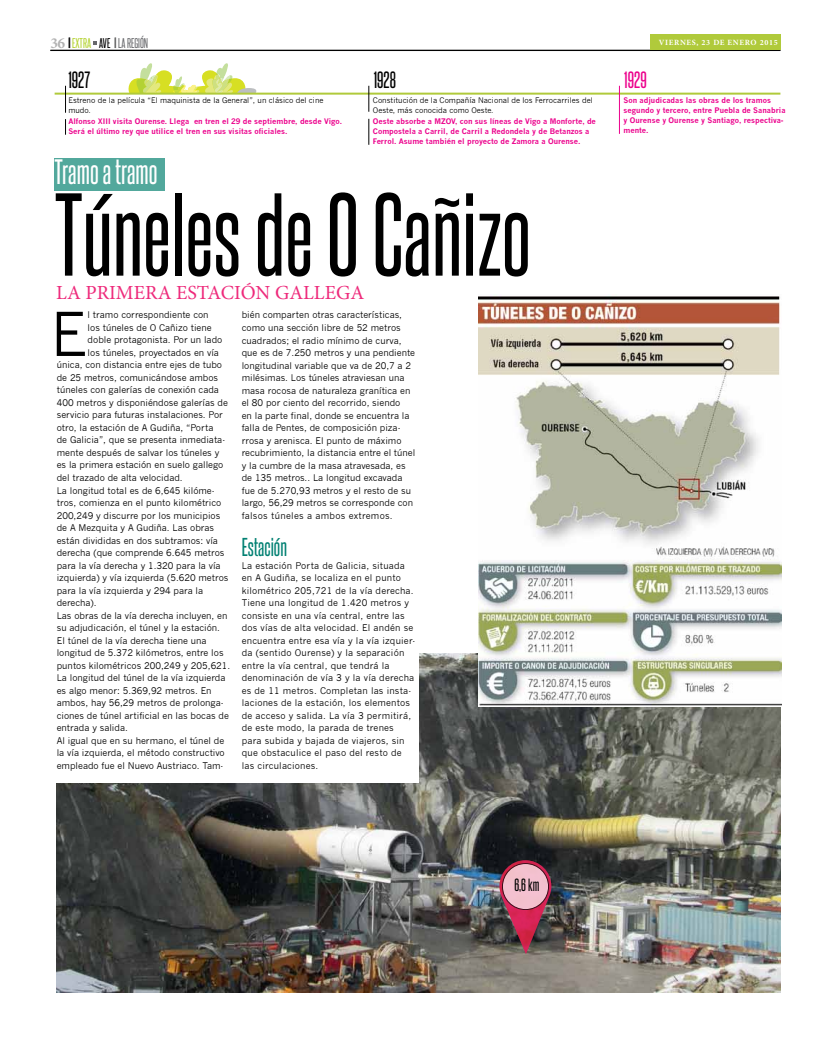
<style>
.page{position:relative;width:823px;height:1049px;background:#fff}
.page>*{position:absolute;margin:0;border:0;box-sizing:border-box;transform-origin:0 0}
.t1{font:100px "Steelfish Rg";color:#000}
.t2{font:59.7px "News Gothic";color:#000}
.t3{font:30px "Steelfish Rg";color:#fff}
.t4{font:22px "Steelfish Rg";color:#008072}
.t5{font:20px "Minion Pro";color:#ee2a7b}
.t6{font:20px "Steelfish Rg";color:#000}
.t7{font:20px "Steelfish Rg";color:#ec008c}
.t8{font:15.1px "Steelfish Rg";color:#000}
.t9{font:12px "Steelfish Rg";color:#6d6e71}
.t10{font:9px/12.5px "News Gothic";color:#000}
.t11{font:9px/12.5px "News Gothic";letter-spacing:.02em;color:#000}
.t12{font:700 8px "Minion Pro";letter-spacing:.08em;color:#fff}
.t13{font:700 7.5px/10px "News Gothic";color:#ec008c}
.t14{font:7.5px/10px "News Gothic";color:#000}
.s1{font-family:"Minion Pro";font-weight:700;font-size:15.3px;color:#b3b3b3}
.s2{color:#b5d334}
.s3{color:#000}
</style>
<div class="page">
<hr style="left:50px;top:50px;width:730px;height:1px;background:#000">
<svg style="left:93px;top:41px;width:4px;height:4px"></svg>
<div style="left:649px;top:34px;width:131px;height:16px;background:#b0ca3b"></div>
<svg style="left:127px;top:63px;width:133px;height:30px"></svg>
<img style="left:56px;top:653px;width:724px;height:339px">
<div style="left:56px;top:615px;width:362px;height:167px;background:#fff"></div>
<div style="left:55px;top:158px;width:110px;height:33px;background:#52a89c"></div>
<img style="left:478px;top:296px;width:302px;height:410px">
<hr style="left:55px;top:93px;width:725px;height:2px;background:#b0ca3b">
<svg style="left:65px;top:86px;width:1px;height:27px"></svg>
<svg style="left:65px;top:119px;width:1px;height:16px"></svg>
<svg style="left:368px;top:86px;width:1px;height:26px"></svg>
<svg style="left:368px;top:119px;width:1px;height:26px"></svg>
<hr style="left:618px;top:86px;width:1px;height:48px;background:#ec008c">
<svg style="left:499px;top:896px;width:52px;height:58px;background:#7f3d4c"></svg>
<img style="left:499px;top:860px;width:52px;height:36px">
<div style="left:502px;top:863px;width:46px;height:46px;background:#f3c1ce;border-radius:50%"></div>
<div style="left:502px;top:863px;width:46px;height:47px;border:1px solid #000;border-radius:50%"></div>
<h3 class="t9" style="left:50px;top:35px;width:99px"><span class="s1">36</span> <span class="s2">EXTRA</span> <span class="s3">AVE</span> LA REGIÓN</h3>
<p class="t12" style="left:658px;top:37px;width:120px">VIERNES, 23 DE ENERO 2015</p>
<h3 class="t6" style="left:68px;top:67px;width:23px">1927</h3>
<h3 class="t6" style="left:373px;top:67px;width:24px">1928</h3>
<h3 class="t7" style="left:624px;top:67px;width:24px">1929</h3>
<p class="t14" style="left:68px;top:95px;width:256px">Estreno de la película “El maquinista de la General”, un clásico del cine mudo.</p>
<p class="t13" style="left:68px;top:117px;width:275px">Alfonso XIII visita Ourense. Llega en tren el 29 de septiembre, desde Vigo.<br>Será el último rey que utilice el tren en sus visitas oficiales.</p>
<p class="t14" style="left:373px;top:95px;width:221px">Constitución de la Compañía Nacional de los Ferrocarriles del<br>Oeste, más conocida como Oeste.</p>
<p class="t13" style="left:373px;top:116px;width:224px">Oeste absorbe a MZOV, con sus líneas de Vigo a Monforte, de<br>Compostela a Carril, de Carril a Redondela y de Betanzos a<br>Ferrol. Asume también el proyecto de Zamora a Ourense.</p>
<p class="t13" style="left:623px;top:95px;width:163px">Son adjudicadas las obras de los tramos segundo y tercero, entre Puebla de Sanabria y Ourense y Ourense y Santiago, respectiva&shy;mente.</p>
<h3 class="t3" style="left:55px;top:153px;width:104px">Tramo a tramo</h3>
<h1 class="t1" style="left:55px;top:174px;width:477px">Túneles de O Cañizo</h1>
<h3 class="t5" style="left:56px;top:279px;width:309px">LA PRIMERA ESTACIÓN GALLEGA</h3>
<h2 class="t2" style="left:50px;top:300px;width:39px">E</h2>
<p class="t10" style="left:88px;top:309px;width:122px">l tramo correspondiente con</p>
<p class="t10" style="left:88px;top:321px;width:125px">los túneles de O Cañizo tiene</p>
<p class="t10" style="left:88px;top:334px;width:136px">doble protagonista. Por un lado</p>
<p class="t10" style="left:88px;top:346px;width:133px">los túneles, proyectados en vía</p>
<p class="t10" style="left:57px;top:359px;width:167px">única, con distancia entre ejes de tubo</p>
<p class="t10" style="left:57px;top:371px;width:163px">de 25 metros, comunicándose ambos</p>
<p class="t10" style="left:57px;top:384px;width:164px">túneles con galerías de conexión cada</p>
<p class="t10" style="left:57px;top:396px;width:173px">400 metros y disponiéndose galerías de</p>
<p class="t10" style="left:57px;top:409px;width:167px">servicio para futuras instalaciones. Por</p>
<p class="t10" style="left:57px;top:421px;width:158px">otro, la estación de A Gudiña, “Porta</p>
<p class="t10" style="left:57px;top:434px;width:170px">de Galicia”, que se presenta inmediata-</p>
<p class="t10" style="left:57px;top:446px;width:164px">mente después de salvar los túneles y</p>
<p class="t10" style="left:57px;top:459px;width:168px">es la primera estación en suelo gallego</p>
<p class="t10" style="left:57px;top:471px;width:127px">del trazado de alta velocidad.</p>
<p class="t10" style="left:57px;top:484px;width:159px">La longitud total es de 6,645 kilóme-</p>
<p class="t10" style="left:57px;top:496px;width:166px">tros, comienza en el punto kilométrico</p>
<p class="t10" style="left:57px;top:509px;width:165px">200,249 y discurre por los municipios</p>
<p class="t10" style="left:57px;top:521px;width:159px">de A Mezquita y A Gudiña. Las obras</p>
<p class="t10" style="left:57px;top:534px;width:163px">están divididas en dos subtramos: vía</p>
<p class="t10" style="left:57px;top:546px;width:169px">derecha (que comprende 6.645 metros</p>
<p class="t10" style="left:57px;top:559px;width:165px">para la vía derecha y 1.320 para la vía</p>
<p class="t10" style="left:57px;top:571px;width:173px">izquierda) y vía izquierda (5.620 metros</p>
<p class="t10" style="left:57px;top:584px;width:148px">para la vía izquierda y 294 para la</p>
<p class="t10" style="left:57px;top:596px;width:41px">derecha).</p>
<p class="t10" style="left:57px;top:609px;width:172px">Las obras de la vía derecha incluyen, en</p>
<p class="t10" style="left:57px;top:621px;width:165px">su adjudicación, el túnel y la estación.</p>
<p class="t10" style="left:57px;top:634px;width:151px">El túnel de la vía derecha tiene una</p>
<p class="t10" style="left:57px;top:646px;width:168px">longitud de 5.372 kilómetros, entre los</p>
<p class="t10" style="left:57px;top:659px;width:175px">puntos kilométricos 200,249 y 205,621.</p>
<p class="t10" style="left:57px;top:671px;width:170px">La longitud del túnel de la vía izquierda</p>
<p class="t10" style="left:57px;top:684px;width:156px">es algo menor: 5.369,92 metros. En</p>
<p class="t10" style="left:57px;top:696px;width:168px">ambos, hay 56,29 metros de prolonga-</p>
<p class="t10" style="left:57px;top:709px;width:174px">ciones de túnel artificial en las bocas de</p>
<p class="t10" style="left:57px;top:721px;width:73px">entrada y salida.</p>
<p class="t10" style="left:57px;top:734px;width:169px">Al igual que en su hermano, el túnel de</p>
<p class="t10" style="left:57px;top:746px;width:169px">la vía izquierda, el método constructivo</p>
<p class="t10" style="left:57px;top:759px;width:168px">empleado fue el Nuevo Austriaco. Tam-</p>
<p class="t10" style="left:241px;top:309px;width:175px">bién comparten otras características, como una sección libre de 52 metros cuadrados; el radio mínimo de curva, que es de 7.250 metros y una pendiente longitudinal variable que va de 20,7 a 2 milésimas. Los túneles atraviesan una masa rocosa de naturaleza granítica en el 80 por ciento del recorrido, siendo<br>en la parte final, donde se encuentra la falla de Pentes, de composición piza&shy;rrosa y arenisca. El punto de máximo recubrimiento, la distancia entre el túnel y la cumbre de la masa atravesada, es de 135 metros.. La longitud excavada fue de 5.270,93 metros y el resto de su largo, 56,29 metros se corresponde con falsos túneles a ambos extremos.</p>
<h3 class="t4" style="left:241px;top:533px;width:47px">Estación</h3>
<p class="t11" style="left:241px;top:559px;width:175px">La estación Porta de Galicia, situada en A Gudiña, se localiza en el punto kilométrico 205,721 de la vía derecha.<br>Tiene una longitud de 1.420 metros y consiste en una vía central, entre las dos vías de alta velocidad. El andén se encuentra entre esa vía y la vía izquier&shy;da (sentido Ourense) y la separación entre la vía central, que tendrá la denominación de vía 3 y la vía derecha es de 11 metros. Completan las insta&shy;laciones de la estación, los elementos de acceso y salida. La vía 3 permitirá, de este modo, la parada de trenes para subida y bajada de viajeros, sin que obstaculice el paso del resto de las circulaciones.</p>
<h3 class="t8" style="left:514px;top:875px;width:26px">6,6 km</h3>
</div>
